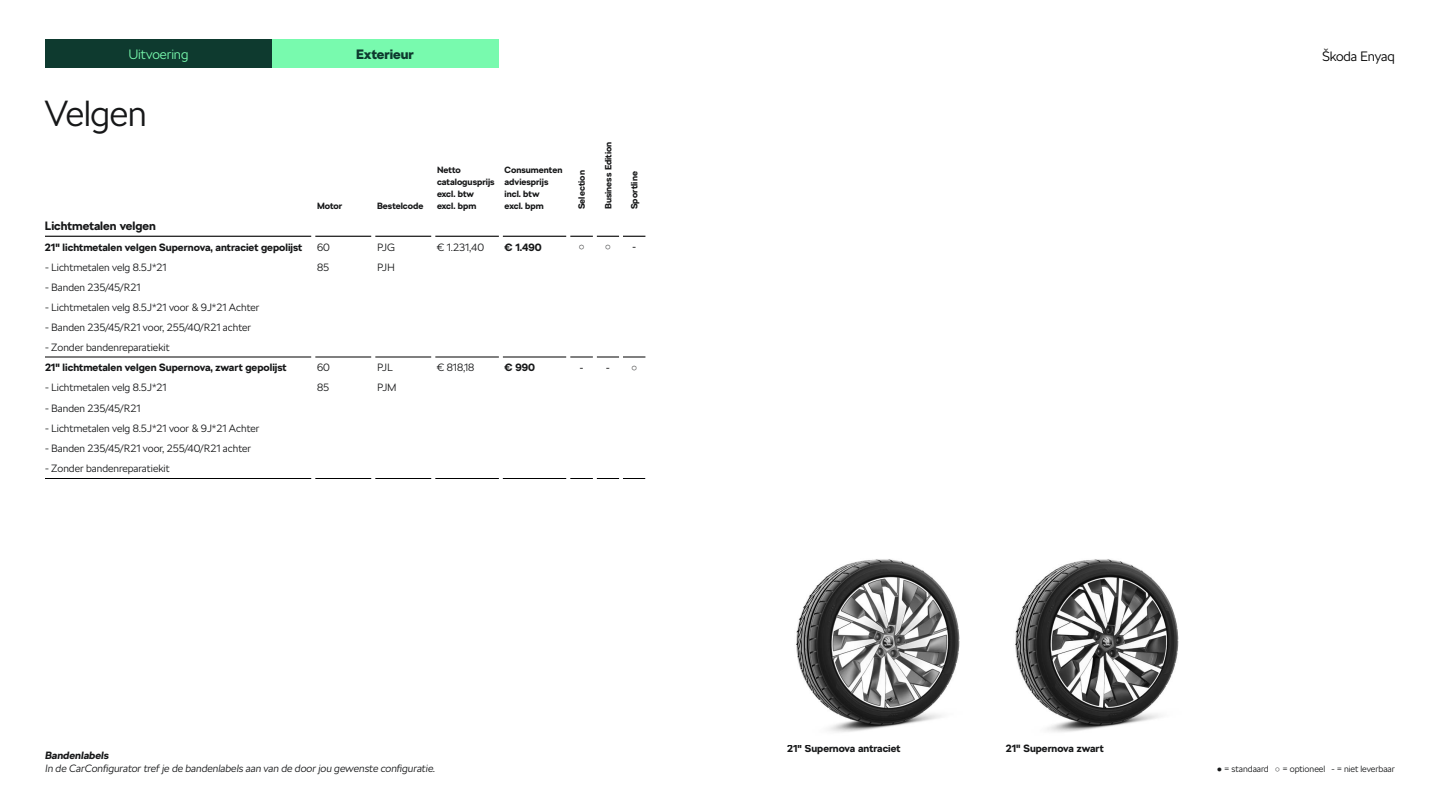
<style>
.page{position:relative;width:1440px;height:810px;background:#fff}
.page>*{position:absolute;margin:0;border:0;box-sizing:border-box;transform-origin:0 0}
.t1{font:300 36px "SKODA Next";letter-spacing:-.015em;color:#161718}
.t2{font:300 13.5px "SKODA Next";letter-spacing:-.01em;color:#78faae}
.t3{font:300 13.5px "SKODA Next";letter-spacing:-.015em;color:#000}
.t4{font:900 13.5px "SKODA Next";color:#0e3a2f}
.t5{font:700 12px "SKODA Next";color:#161718}
.t6{font:300 10.5px "SKODA Next";color:#161718}
.t7{font:700 10.5px "SKODA Next";color:#161718}
.t8{font:italic 300 10.5px "SKODA Next";color:#161718}
.t9{font:italic 700 10.5px "SKODA Next";color:#161718}
.t10{font:10.5px "Arial";color:#161718}
.t11{font:700 10.43px "SKODA Next";color:#161718}
.t12{font:700 9px/12px "SKODA Next";color:#161718}
.t13{font:300 9px "SKODA Next";letter-spacing:-.005em;color:#161718}
.s1{font-family:"Arial";font-weight:700}
</style>
<div class="page">
<hr style="left:45px;top:478px;width:266px;height:1px;background:#000">
<hr style="left:315px;top:478px;width:56px;height:1px;background:#000">
<hr style="left:375px;top:478px;width:56px;height:1px;background:#000">
<hr style="left:435px;top:478px;width:64px;height:1px;background:#000">
<hr style="left:503px;top:478px;width:63px;height:1px;background:#000">
<svg style="left:570px;top:478px;width:75px;height:1px"></svg>
<hr style="left:45px;top:236px;width:266px;height:1px;background:#000">
<hr style="left:315px;top:236px;width:56px;height:1px;background:#000">
<hr style="left:375px;top:236px;width:56px;height:1px;background:#000">
<hr style="left:435px;top:236px;width:64px;height:1px;background:#000">
<hr style="left:503px;top:236px;width:63px;height:1px;background:#000">
<svg style="left:570px;top:236px;width:75px;height:1px"></svg>
<hr style="left:45px;top:357px;width:266px;height:1px;background:#000">
<hr style="left:315px;top:357px;width:56px;height:1px;background:#000">
<hr style="left:375px;top:357px;width:56px;height:1px;background:#000">
<hr style="left:435px;top:357px;width:64px;height:1px;background:#000">
<hr style="left:503px;top:357px;width:63px;height:1px;background:#000">
<svg style="left:570px;top:357px;width:75px;height:1px"></svg>
<hr style="left:593px;top:236px;width:4px;height:20px;background:#fff">
<hr style="left:619px;top:236px;width:4px;height:20px;background:#fff">
<hr style="left:593px;top:357px;width:4px;height:20px;background:#fff">
<hr style="left:619px;top:357px;width:4px;height:20px;background:#fff">
<hr style="left:593px;top:478px;width:4px;height:21px;background:#fff">
<hr style="left:619px;top:478px;width:4px;height:21px;background:#fff">
<img style="left:1015px;top:559px;width:164px;height:173px">
<img style="left:796px;top:559px;width:164px;height:173px">
<div style="left:45px;top:39px;width:227px;height:29px;background:#0e3a2f"></div>
<div style="left:272px;top:39px;width:227px;height:29px;background:#78faae"></div>
<p class="t2" style="left:128px;top:46px;width:62px">Uitvoering</p>
<p class="t4" style="left:356px;top:46px;width:59px">Exterieur</p>
<p class="t3" style="left:1322px;top:49px;width:74px">Škoda Enyaq</p>
<h1 class="t1" style="left:45px;top:92px;width:104px">Velgen</h1>
<p class="t12" style="left:317px;top:200px;width:27px">Motor</p>
<p class="t12" style="left:377px;top:200px;width:48px">Bestelcode</p>
<p class="t12" style="left:437px;top:164px;width:59px">Netto catalogusprijs excl. btw excl. bpm</p>
<p class="t12" style="left:505px;top:164px;width:59px">Consumenten adviesprijs incl. btw<br>excl. bpm</p>
<p class="t12" style="left:576px;top:209px;width:40px;rotate:-90deg">Selection</p>
<p class="t12" style="left:602px;top:209px;width:69px;rotate:-90deg">Business Edition</p>
<p class="t12" style="left:628px;top:209px;width:39px;rotate:-90deg">Sportline</p>
<p class="t5" style="left:45px;top:218px;width:112px">Lichtmetalen velgen</p>
<p class="t7" style="left:45px;top:241px;width:259px">21" lichtmetalen velgen Supernova, antraciet gepolijst</p>
<p class="t6" style="left:317px;top:241px;width:14px">60</p>
<p class="t6" style="left:377px;top:241px;width:20px">PJG</p>
<p class="t6" style="left:437px;top:241px;width:49px">€ 1.231,40</p>
<p class="t7" style="left:505px;top:241px;width:39px">€ 1.490</p>
<p class="t10" style="left:578px;top:240px;width:34px">○ ○</p>
<p class="t10" style="left:632px;top:240px;width:5px">-</p>
<p class="t6" style="left:45px;top:261px;width:123px">- Lichtmetalen velg 8.5J*21</p>
<p class="t6" style="left:317px;top:261px;width:14px">85</p>
<p class="t6" style="left:377px;top:261px;width:20px">PJH</p>
<p class="t6" style="left:45px;top:281px;width:97px">- Banden 235/45/R21</p>
<p class="t6" style="left:45px;top:301px;width:216px">- Lichtmetalen velg 8.5J*21 voor &amp; 9J*21 Achter</p>
<p class="t6" style="left:45px;top:322px;width:208px">- Banden 235/45/R21 voor, 255/40/R21 achter</p>
<p class="t6" style="left:45px;top:341px;width:126px">- Zonder bandenreparatiekit</p>
<p class="t7" style="left:45px;top:361px;width:243px">21" lichtmetalen velgen Supernova, zwart gepolijst</p>
<p class="t6" style="left:317px;top:361px;width:14px">60</p>
<p class="t6" style="left:377px;top:361px;width:17px">PJL</p>
<p class="t6" style="left:437px;top:361px;width:39px">€ 818,18</p>
<p class="t7" style="left:505px;top:361px;width:32px">€ 990</p>
<p class="t10" style="left:580px;top:360px;width:31px">- -</p>
<p class="t10" style="left:631px;top:360px;width:8px">○</p>
<p class="t6" style="left:45px;top:382px;width:123px">- Lichtmetalen velg 8.5J*21</p>
<p class="t6" style="left:317px;top:382px;width:14px">85</p>
<p class="t6" style="left:377px;top:382px;width:21px">PJM</p>
<p class="t6" style="left:45px;top:402px;width:97px">- Banden 235/45/R21</p>
<p class="t6" style="left:45px;top:422px;width:216px">- Lichtmetalen velg 8.5J*21 voor &amp; 9J*21 Achter</p>
<p class="t6" style="left:45px;top:442px;width:208px">- Banden 235/45/R21 voor, 255/40/R21 achter</p>
<p class="t6" style="left:45px;top:463px;width:126px">- Zonder bandenreparatiekit</p>
<p class="t9" style="left:45px;top:749px;width:65px">Bandenlabels</p>
<p class="t8" style="left:45px;top:762px;width:392px">In de CarConfigurator tref je de bandenlabels aan van de door jou gewenste configuratie.</p>
<p class="t11" style="left:787px;top:742px;width:115px">21" Supernova antraciet</p>
<p class="t11" style="left:1006px;top:742px;width:99px">21" Supernova zwart</p>
<p class="t13" style="left:1217px;top:763px;width:180px"><span class="s1">●</span> = standaard <span class="s1">○</span> = optioneel - = niet leverbaar</p>
</div>
